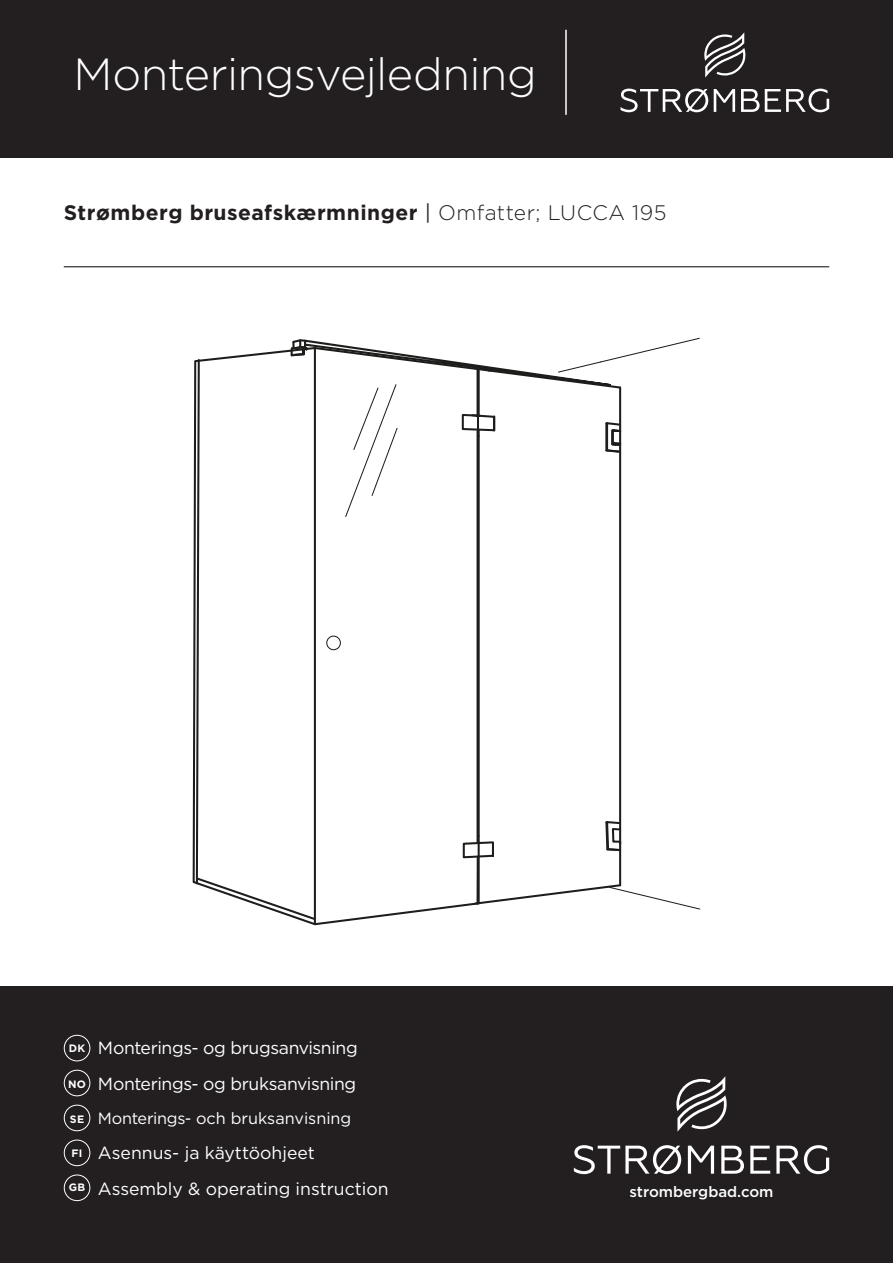
<style>
.page{position:relative;width:893px;height:1263px;background:#fff}
.page>*{position:absolute;margin:0;border:0;box-sizing:border-box;transform-origin:0 0}
.t1{font:300 45px "Gotham";letter-spacing:-.01em;color:#fff}
.t2{font:700 21px "Gotham";letter-spacing:.025em;color:#231f20}
.t3{font:17.55px "Gotham";letter-spacing:-.015em;color:#fff}
.t4{font:16.2px "Gotham";color:#fff}
.t5{font:500 15px "Gotham";color:#fff}
.t6{font:700 10.65px "Gotham";letter-spacing:.03em;color:#fff}
.s1{font-weight:400}
.s2{font-weight:300}
</style>
<div class="page">
<div style="left:0;top:986px;width:893px;height:277px;background:#231f20"></div>
<svg style="left:574px;top:1145px;width:107px;height:29px"></svg>
<svg style="left:688px;top:1146px;width:26px;height:28px"></svg>
<svg style="left:721px;top:1146px;width:23px;height:28px"></svg>
<svg style="left:750px;top:1146px;width:20px;height:28px"></svg>
<svg style="left:776px;top:1145px;width:53px;height:29px"></svg>
<svg style="left:676px;top:1076px;width:51px;height:56px"></svg>
<div style="left:64px;top:1035px;width:26px;height:26px;border:1px solid #fff;border-radius:50%"></div>
<div style="left:64px;top:1105px;width:26px;height:26px;border:1px solid #fff;border-radius:50%"></div>
<div style="left:64px;top:1174px;width:26px;height:27px;border:1px solid #fff;border-radius:50%"></div>
<div style="left:64px;top:1139px;width:26px;height:27px;border:1px solid #fff;border-radius:50%"></div>
<div style="left:64px;top:1070px;width:26px;height:26px;border:1px solid #fff;border-radius:50%"></div>
<hr style="left:64px;top:266px;width:765px;height:1px;background:#231f20">
<div style="left:0;top:0;width:893px;height:157px;background:#231f20"></div>
<svg style="left:620px;top:89px;width:88px;height:23px"></svg>
<svg style="left:714px;top:89px;width:21px;height:23px"></svg>
<svg style="left:741px;top:89px;width:88px;height:23px"></svg>
<svg style="left:704px;top:32px;width:42px;height:46px"></svg>
<hr style="left:565px;top:30px;width:2px;height:85px;background:#fff">
<svg style="left:195px;top:337px;width:506px;height:584px"></svg>
<p class="t1" style="left:73px;top:46px;width:465px">Monteringsvejledning</p>
<p class="t2" style="left:64px;top:199px;width:604px">Strømberg bruseafskærmninger <span class="s1">|</span> <span class="s2">Omfatter; LUCCA 195</span></p>
<p class="t6" style="left:69px;top:1041px;width:18px">DK</p>
<p class="t3" style="left:98px;top:1036px;width:261px">Monterings- og brugsanvisning</p>
<p class="t6" style="left:68px;top:1077px;width:19px">NO</p>
<p class="t3" style="left:98px;top:1072px;width:260px">Monterings- og bruksanvisning</p>
<p class="t6" style="left:70px;top:1112px;width:16px">SE</p>
<p class="t4" style="left:98px;top:1107px;width:255px">Monterings- och bruksanvisning</p>
<p class="t6" style="left:72px;top:1146px;width:12px">FI</p>
<p class="t3" style="left:98px;top:1141px;width:219px">Asennus- ja käyttöohjeet</p>
<p class="t6" style="left:69px;top:1181px;width:18px">GB</p>
<p class="t3" style="left:98px;top:1177px;width:292px">Assembly &amp; operating instruction</p>
<p class="t5" style="left:630px;top:1182px;width:145px">strombergbad.com</p>
</div>
